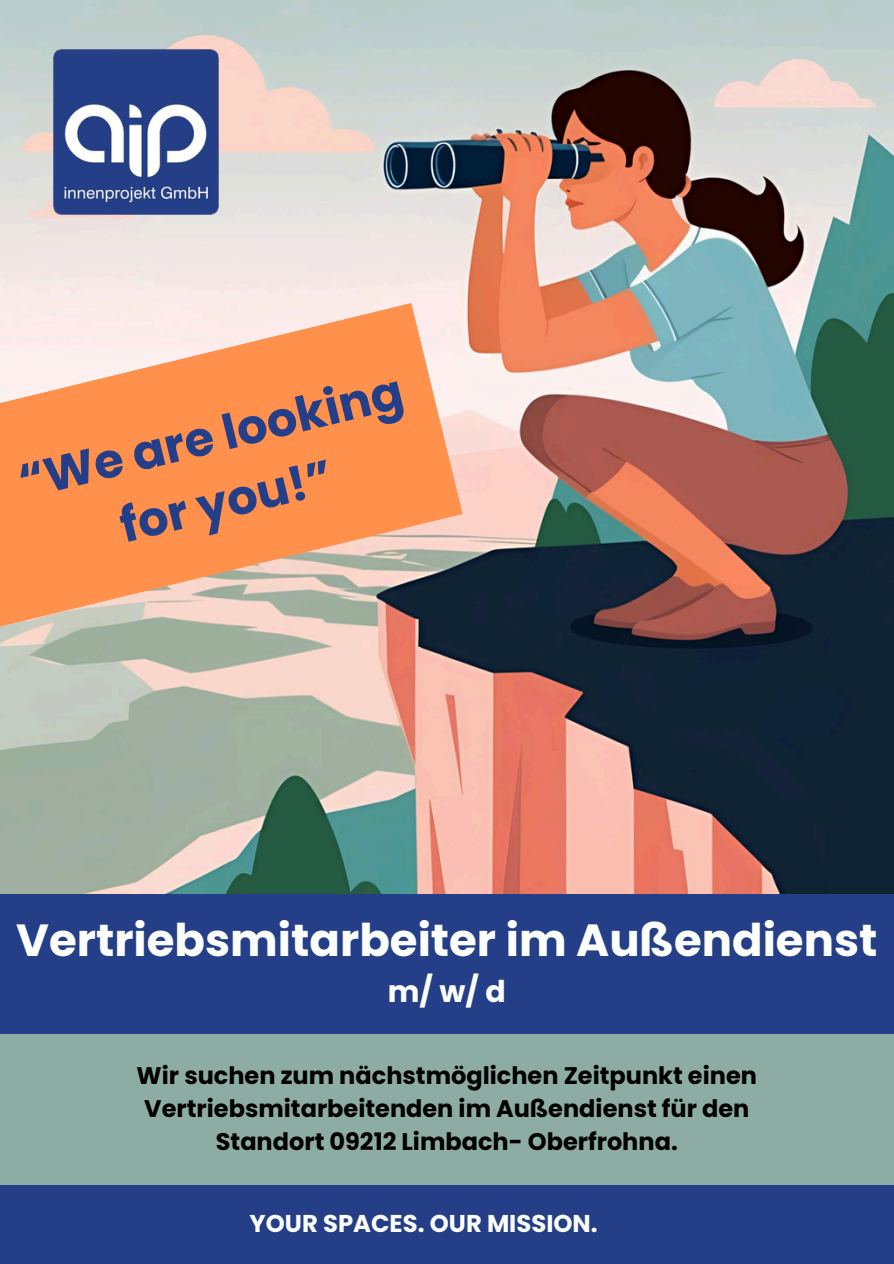
<style>
.page{position:relative;width:894px;height:1264px;background:#fff}
.page>*{position:absolute;margin:0;border:0;box-sizing:border-box;transform-origin:0 0}
.t1{font:700 48px/66.2px "Poppins";color:#243f88;text-align:center}
.t2{font:700 45px "Poppins";color:#fcfefb}
.t3{font:700 30px "Poppins";color:#fcfefb}
.t4{font:700 24.3px "Poppins";color:#fcfefb}
.t5{font:700 24px/32.7px "Poppins";color:#000;text-align:center}
</style>
<div class="page">
<div style="left:0;top:0;width:893px;height:1263px;background:#243f88"></div>
<img style="left:0;top:0;width:893px;height:893px">
<img style="left:53px;top:49px;width:166px;height:166px">
<svg style="left:0;top:303px;width:462px;height:332px;background:#f0a678"></svg>
<div style="left:0;top:1034px;width:893px;height:150px;background:#8caca4"></div>
<p class="t1" style="left:12px;top:452px;width:395px;rotate:-14deg">“We are looking for you!”</p>
<p class="t2" style="left:16px;top:908px;width:862px">Vertriebsmitarbeiter im Außendienst</p>
<p class="t3" style="left:387px;top:970px;width:119px">m/w/d</p>
<h1 class="t5" style="left:137px;top:1059px;width:621px">Wir suchen zum nächstmöglichen Zeitpunkt einen<br>Vertriebsmitarbeitenden im Außendienst für den<br>Standort 09212 Limbach- Oberfrohna.</h1>
<h1 class="t4" style="left:249px;top:1206px;width:349px">YOUR SPACES. OUR MISSION.</h1>
</div>
